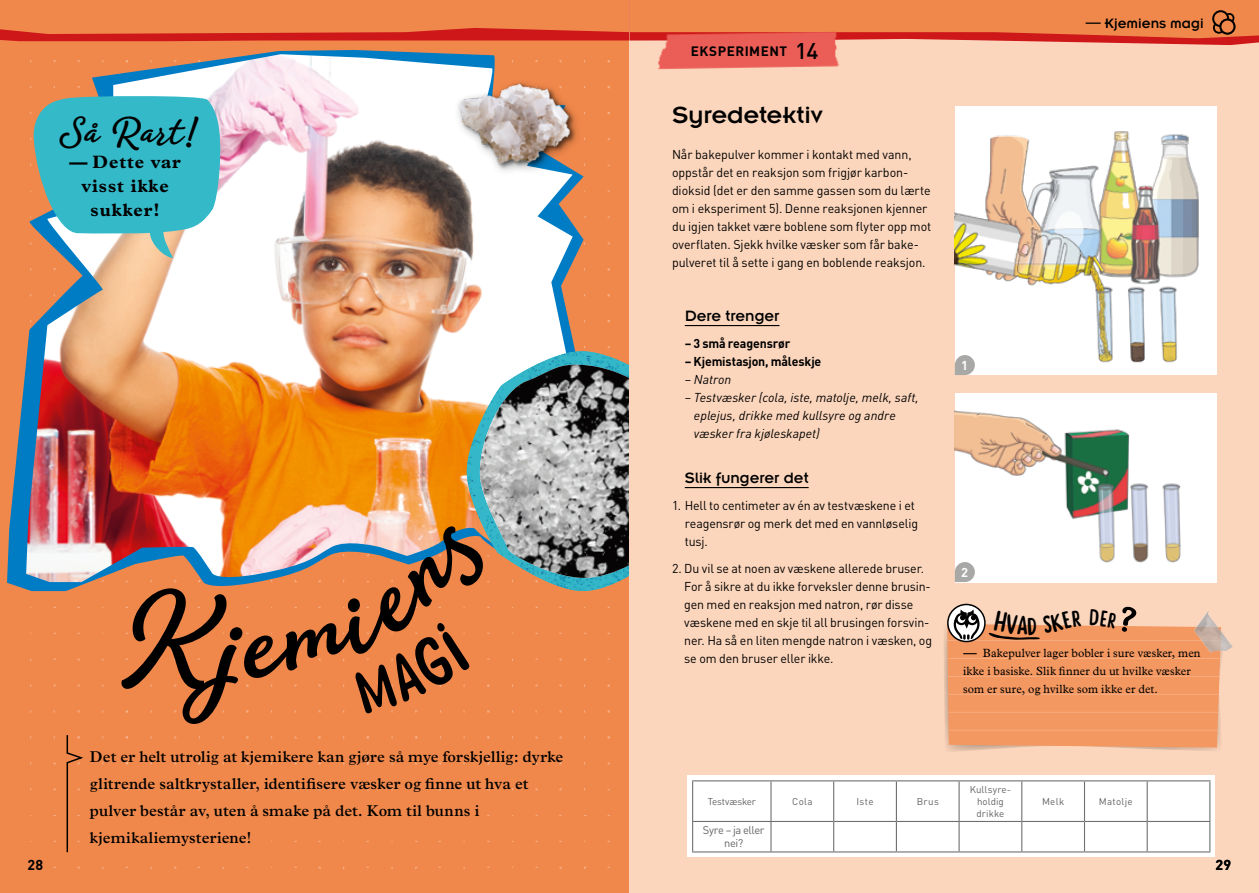
<style>
.page{position:relative;width:1259px;height:893px;background:#fff}
.page>*{position:absolute;margin:0;border:0;box-sizing:border-box;transform-origin:0 0}
.t1{font:700 39px "Amberly";color:#000}
.t2{font:25.65px "Insignia LT Pro";letter-spacing:-.01em;color:#000;scale:1.05 1}
.t3{font:700 18px/24px "Plantin MT Pro";letter-spacing:.05em;color:#000;text-align:center}
.t4{font:16.5px "Insignia LT Pro";color:#000}
.t5{font:600 15.75px/27px "Plantin MT Pro";letter-spacing:.01em;color:#000}
.t6{font:15px "Insignia LT Pro";color:#000}
.t7{font:700 14.25px "DINOT";color:#000}
.t8{font:700 13.5px "DINOT";letter-spacing:.035em;color:#000}
.t9{font:700 12.9px "DINOT";color:#fff}
.t10{font:12.75px/18px "DINOT";letter-spacing:-.01em;color:#000}
.t11{font:italic 12.75px/18px "DINOT";color:#000}
.t12{font:700 12.75px "DINOT";letter-spacing:-.015em;color:#000}
.t13{font:12px/18px "Plantin MT Pro";letter-spacing:.01em;color:#000}
.t14{font:11.1px/13.2px "DINOT";letter-spacing:-.03em;color:#646363;text-align:center}
.t15{font:9.75px/12px "DINOT";letter-spacing:.015em;color:#646363;text-align:center}
.t16{font:9.75px "DINOT";letter-spacing:-.015em;color:#646363}
.t17{font:9.75px "DINOT";letter-spacing:.035em;color:#646363}
.s1{font-weight:500;font-size:22.5px}
</style>
<div class="page">
<div style="left:0;top:0;width:629px;height:893px;background:#f1884b"></div>
<svg style="left:7px;top:50px;width:603px;height:541px"></svg>
<img style="left:26px;top:54px;width:581px;height:528px">
<svg style="left:33px;top:95px;width:191px;height:163px"></svg>
<img style="left:443px;top:68px;width:146px;height:110px">
<svg style="left:66px;top:735px;width:18px;height:118px"></svg>
<div style="left:629px;top:0;width:630px;height:893px;background:#fcd6bc"></div>
<div style="left:955px;top:106px;width:261px;height:269px;background:#fff"></div>
<div style="left:955px;top:393px;width:261px;height:189px;background:#fff"></div>
<img style="left:955px;top:131px;width:244px;height:232px">
<img style="left:955px;top:410px;width:226px;height:153px">
<img style="left:658px;top:45px;width:182px;height:25px">
<svg style="left:0;top:0;width:1259px;height:45px"></svg>
<div style="left:687px;top:776px;width:527px;height:81px;background:#fff"></div>
<hr style="left:685px;top:325px;width:94px;height:1px;background:#000">
<hr style="left:685px;top:487px;width:123px;height:1px;background:#000">
<svg style="left:955px;top:355px;width:20px;height:20px"></svg>
<svg style="left:955px;top:562px;width:20px;height:20px"></svg>
<div style="left:948px;top:604px;width:37px;height:37px;background:#3a312b;border-radius:50%"></div>
<div style="left:947px;top:604px;width:38px;height:38px;border:2px solid #000;border-radius:50%"></div>
<hr style="left:692px;top:780px;width:79px;height:1px;background:#706f6f">
<hr style="left:692px;top:781px;width:1px;height:40px;background:#706f6f">
<hr style="left:771px;top:780px;width:62px;height:1px;background:#706f6f">
<hr style="left:770px;top:781px;width:1px;height:40px;background:#706f6f">
<hr style="left:833px;top:780px;width:63px;height:1px;background:#706f6f">
<hr style="left:833px;top:781px;width:1px;height:40px;background:#706f6f">
<hr style="left:896px;top:780px;width:63px;height:1px;background:#706f6f">
<hr style="left:896px;top:781px;width:1px;height:40px;background:#706f6f">
<hr style="left:959px;top:780px;width:62px;height:1px;background:#706f6f">
<hr style="left:958px;top:781px;width:1px;height:40px;background:#706f6f">
<hr style="left:1021px;top:780px;width:63px;height:1px;background:#706f6f">
<hr style="left:1021px;top:781px;width:1px;height:40px;background:#706f6f">
<hr style="left:1084px;top:780px;width:63px;height:1px;background:#706f6f">
<hr style="left:1084px;top:781px;width:1px;height:40px;background:#706f6f">
<hr style="left:1147px;top:780px;width:63px;height:1px;background:#706f6f">
<hr style="left:1146px;top:781px;width:1px;height:40px;background:#706f6f">
<hr style="left:1209px;top:781px;width:1px;height:40px;background:#706f6f">
<hr style="left:692px;top:821px;width:79px;height:1px;background:#706f6f">
<svg style="left:692px;top:822px;width:1px;height:29px"></svg>
<hr style="left:771px;top:821px;width:62px;height:1px;background:#706f6f">
<svg style="left:770px;top:822px;width:1px;height:29px"></svg>
<hr style="left:833px;top:821px;width:63px;height:1px;background:#706f6f">
<svg style="left:833px;top:822px;width:1px;height:29px"></svg>
<hr style="left:896px;top:821px;width:63px;height:1px;background:#706f6f">
<svg style="left:896px;top:822px;width:1px;height:29px"></svg>
<hr style="left:959px;top:821px;width:62px;height:1px;background:#706f6f">
<svg style="left:958px;top:822px;width:1px;height:29px"></svg>
<hr style="left:1021px;top:821px;width:63px;height:1px;background:#706f6f">
<svg style="left:1021px;top:822px;width:1px;height:29px"></svg>
<hr style="left:1084px;top:821px;width:63px;height:1px;background:#706f6f">
<svg style="left:1084px;top:822px;width:1px;height:29px"></svg>
<hr style="left:1147px;top:821px;width:63px;height:1px;background:#706f6f">
<svg style="left:1146px;top:822px;width:1px;height:29px"></svg>
<svg style="left:1209px;top:822px;width:1px;height:29px"></svg>
<hr style="left:692px;top:851px;width:79px;height:1px;background:#706f6f">
<hr style="left:771px;top:851px;width:62px;height:1px;background:#706f6f">
<hr style="left:833px;top:851px;width:63px;height:1px;background:#706f6f">
<hr style="left:896px;top:851px;width:63px;height:1px;background:#706f6f">
<hr style="left:959px;top:851px;width:62px;height:1px;background:#706f6f">
<hr style="left:1021px;top:851px;width:63px;height:1px;background:#706f6f">
<hr style="left:1084px;top:851px;width:63px;height:1px;background:#706f6f">
<hr style="left:1147px;top:851px;width:63px;height:1px;background:#706f6f">
<svg style="left:944px;top:605px;width:282px;height:147px"></svg>
<svg style="left:120px;top:351px;width:509px;height:362px"></svg>
<h1 class="t1" style="left:59px;top:108px;width:144px">Så Rart!</h1>
<h3 class="t3" style="left:69px;top:150px;width:113px">— Dette var visst ikke sukker!</h3>
<p class="t7" style="left:28px;top:855px;width:17px">28</p>
<p class="t5" style="left:90px;top:743px;width:475px">Det er helt utrolig at kjemikere kan gjøre så mye forskjellig: dyrke glitrende saltkrystaller, identifisere væsker og finne ut hva et pulver består av, uten å smake på det. Kom til bunns i kjemikaliemysteriene!</p>
<p class="t8" style="left:691px;top:42px;width:129px">EKSPERIMENT <span class="s1">14</span></p>
<h2 class="t2" style="left:672px;top:102px;width:145px">Syredetektiv</h2>
<p class="t10" style="left:672px;top:145px;width:261px">Når bakepulver kommer i kontakt med vann, oppstår det en reaksjon som frigjør karbon&shy;dioksid (det er den samme gassen som du lærte om i eksperiment 5). Denne reaksjonen kjenner du igjen takket være boblene som flyter opp mot overflaten. Sjekk hvilke væsker som får bake&shy;pulveret til å sette i gang en boblende reaksjon.</p>
<p class="t4" style="left:685px;top:307px;width:96px">Dere trenger</p>
<p class="t12" style="left:685px;top:335px;width:107px">– 3 små reagensrør</p>
<p class="t12" style="left:685px;top:353px;width:138px">– Kjemistasjon, måleskje</p>
<p class="t11" style="left:685px;top:370px;width:48px">– Natron</p>
<p class="t11" style="left:694px;top:388px;width:226px;text-indent:-9px">– Testvæsker (cola, iste, matolje, melk, saft, eplejus, drikke med kullsyre og andre væsker fra kjøleskapet)</p>
<p class="t4" style="left:685px;top:469px;width:125px">Slik fungerer det</p>
<p class="t10" style="left:685px;top:496px;width:235px;text-indent:-13px">1. Hell to centimeter av én av testvæskene i et reagensrør og merk det med en vannløselig tusj.</p>
<p class="t10" style="left:684px;top:559px;width:249px;text-indent:-12px">2. Du vil se at noen av væskene allerede bruser.<br>For å sikre at du ikke forveksler denne brusin&shy;gen med en reaksjon med natron, rør disse væskene med en skje til all brusingen forsvin&shy;ner. Ha så en liten mengde natron i væsken, og se om den bruser eller ikke.</p>
<p class="t6" style="left:1086px;top:15px;width:119px">— Kjemiens magi</p>
<p class="t9" style="left:961px;top:357px;width:8px">1</p>
<p class="t9" style="left:961px;top:564px;width:8px">2</p>
<p class="t13" style="left:963px;top:644px;width:239px;text-indent:20px">Bakepulver lager bobler i sure væsker, men ikke i basiske. Slik finner du ut hvilke væsker som er sure, og hvilke som ikke er det.</p>
<p class="t16" style="left:708px;top:795px;width:50px">Testvæsker</p>
<p class="t15" style="left:792px;top:795px;width:22px">Cola</p>
<p class="t15" style="left:856px;top:795px;width:19px">Iste</p>
<p class="t15" style="left:916px;top:795px;width:24px">Brus</p>
<p class="t14" style="left:703px;top:823px;width:63px">Syre – ja eller nei?</p>
<p class="t15" style="left:969px;top:783px;width:43px">Kullsyre&shy;holdig drikke</p>
<p class="t15" style="left:1042px;top:795px;width:24px">Melk</p>
<p class="t17" style="left:1099px;top:795px;width:35px">Matolje</p>
<p class="t7" style="left:1215px;top:855px;width:17px">29</p>
</div>
